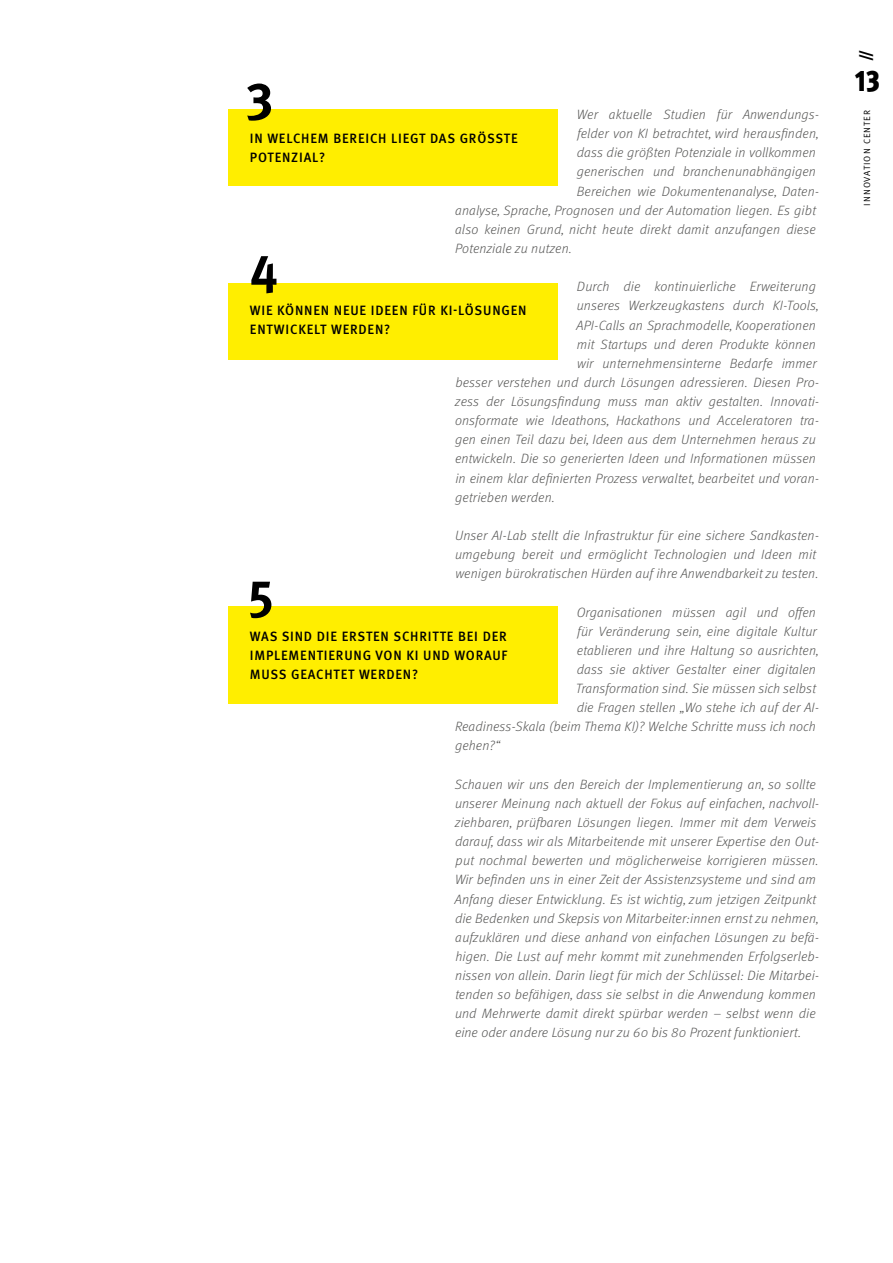
<style>
.page{position:relative;width:893px;height:1263px;background:#fff}
.page>*{position:absolute;margin:0;border:0;box-sizing:border-box;transform-origin:0 0}
.t1{font:700 52.5px "Meta OT";color:#000}
.t2{font:900 condensed 30px "Meta OT";color:#000}
.t3{font:900 15px "Meta OT";color:#000}
.t4{font:italic 300 13.5px/19.2px "Meta OT";letter-spacing:.01em;color:#575756}
.t5{font:500 13.5px/19.2px "Meta OT";letter-spacing:.06em;color:#000}
.t6{font:9px "Meta OT Norm";letter-spacing:.11em;color:#000}
</style>
<div class="page">
<div style="left:228px;top:109px;width:330px;height:77px;background:#fe0"></div>
<div style="left:228px;top:283px;width:330px;height:76px;background:#fe0"></div>
<div style="left:228px;top:606px;width:330px;height:98px;background:#fe0"></div>
<h1 class="t1" style="left:246px;top:68px;width:29px">3</h1>
<p class="t4" style="left:577px;top:105px;width:242px">Wer aktuelle Studien für Anwendungs-</p>
<p class="t4" style="left:577px;top:124px;width:242px">felder von KI betrachtet, wird herausfinden,</p>
<p class="t4" style="left:577px;top:143px;width:241px">dass die größten Potenziale in vollkommen</p>
<p class="t4" style="left:577px;top:162px;width:241px">generischen und branchenunabhängigen</p>
<p class="t4" style="left:577px;top:182px;width:244px">Bereichen wie Dokumentenanalyse, Daten-</p>
<p class="t4" style="left:455px;top:201px;width:362px">analyse, Sprache, Prognosen und der Automation liegen. Es gibt</p>
<p class="t4" style="left:455px;top:220px;width:362px">also keinen Grund, nicht heute direkt damit anzufangen diese</p>
<p class="t4" style="left:455px;top:239px;width:118px">Potenziale zu nutzen.</p>
<p class="t4" style="left:577px;top:277px;width:240px">Durch die kontinuierliche Erweiterung</p>
<p class="t4" style="left:576px;top:296px;width:243px">unseres Werkzeugkastens durch KI-Tools,</p>
<p class="t4" style="left:577px;top:315px;width:241px">API-Calls an Sprachmodelle, Kooperationen</p>
<p class="t4" style="left:577px;top:335px;width:240px">mit Startups und deren Produkte können</p>
<p class="t4" style="left:577px;top:354px;width:241px">wir unternehmensinterne Bedarfe immer</p>
<p class="t4" style="left:455px;top:373px;width:365px">besser verstehen und durch Lösungen adressieren. Diesen Pro-</p>
<p class="t4" style="left:455px;top:392px;width:365px">zess der Lösungsfindung muss man aktiv gestalten. Innovati-</p>
<p class="t4" style="left:455px;top:411px;width:366px">onsformate wie Ideathons, Hackathons und Acceleratoren tra-</p>
<p class="t4" style="left:455px;top:430px;width:362px">gen einen Teil dazu bei, Ideen aus dem Unternehmen heraus zu</p>
<p class="t4" style="left:455px;top:449px;width:362px">entwickeln. Die so generierten Ideen und Informationen müssen</p>
<p class="t4" style="left:455px;top:469px;width:365px">in einem klar definierten Prozess verwaltet, bearbeitet und voran-</p>
<p class="t4" style="left:455px;top:488px;width:102px">getrieben werden.</p>
<p class="t4" style="left:455px;top:526px;width:366px">Unser AI-Lab stellt die Infrastruktur für eine sichere Sandkasten&shy;umgebung bereit und ermöglicht Technologien und Ideen mit wenigen bürokratischen Hürden auf ihre Anwendbarkeit zu testen.</p>
<p class="t4" style="left:577px;top:602px;width:241px">Organisationen müssen agil und offen</p>
<p class="t4" style="left:577px;top:622px;width:241px">für Veränderung sein, eine digitale Kultur</p>
<p class="t4" style="left:577px;top:641px;width:242px">etablieren und ihre Haltung so ausrichten,</p>
<p class="t4" style="left:577px;top:660px;width:241px">dass sie aktiver Gestalter einer digitalen</p>
<p class="t4" style="left:576px;top:679px;width:242px">Transformation sind. Sie müssen sich selbst</p>
<p class="t4" style="left:577px;top:698px;width:244px">die Fragen stellen „Wo stehe ich auf der AI-</p>
<p class="t4" style="left:455px;top:717px;width:362px">Readiness-Skala (beim Thema KI)? Welche Schritte muss ich noch</p>
<p class="t4" style="left:455px;top:736px;width:47px">gehen?“</p>
<p class="t4" style="left:455px;top:775px;width:366px">Schauen wir uns den Bereich der Implementierung an, so sollte unserer Meinung nach aktuell der Fokus auf einfachen, nachvoll&shy;ziehbaren, prüfbaren Lösungen liegen. Immer mit dem Verweis darauf, dass wir als Mitarbeitende mit unserer Expertise den Out&shy;put nochmal bewerten und möglicherweise korrigieren müssen.<br>Wir befinden uns in einer Zeit der Assistenzsysteme und sind am Anfang dieser Entwicklung. Es ist wichtig, zum jetzigen Zeitpunkt die Bedenken und Skepsis von Mitarbeiter:innen ernst zu nehmen, aufzuklären und diese anhand von einfachen Lösungen zu befä&shy;higen. Die Lust auf mehr kommt mit zunehmenden Erfolgserleb&shy;nissen von allein. Darin liegt für mich der Schlüssel: Die Mitarbei&shy;tenden so befähigen, dass sie selbst in die Anwendung kommen und Mehrwerte damit direkt spürbar werden – selbst wenn die eine oder andere Lösung nur zu 60 bis 80 Prozent funktioniert.</p>
<p class="t5" style="left:250px;top:129px;width:269px">IN WELCHEM BEREICH LIEGT DAS GRÖSSTE<br>POTENZIAL?</p>
<h1 class="t1" style="left:250px;top:240px;width:30px">4</h1>
<p class="t5" style="left:250px;top:301px;width:278px">WIE KÖNNEN NEUE IDEEN FÜR KI-LÖSUNGEN<br>ENTWICKELT WERDEN?</p>
<h1 class="t1" style="left:248px;top:565px;width:27px">5</h1>
<p class="t5" style="left:250px;top:626px;width:259px;text-align:justify">WAS SIND DIE ERSTEN SCHRITTE BEI DER IMPLEMENTIERUNG VON KI UND WORAUF MUSS GEACHTET WERDEN?</p>
<p class="t3" style="left:856px;top:61px;width:13px;rotate:-90deg">//</p>
<h2 class="t2" style="left:855px;top:61px;width:27px">13</h2>
<p class="t6" style="left:862px;top:205px;width:97px;rotate:-90deg">INNOVATION CENTER</p>
</div>
